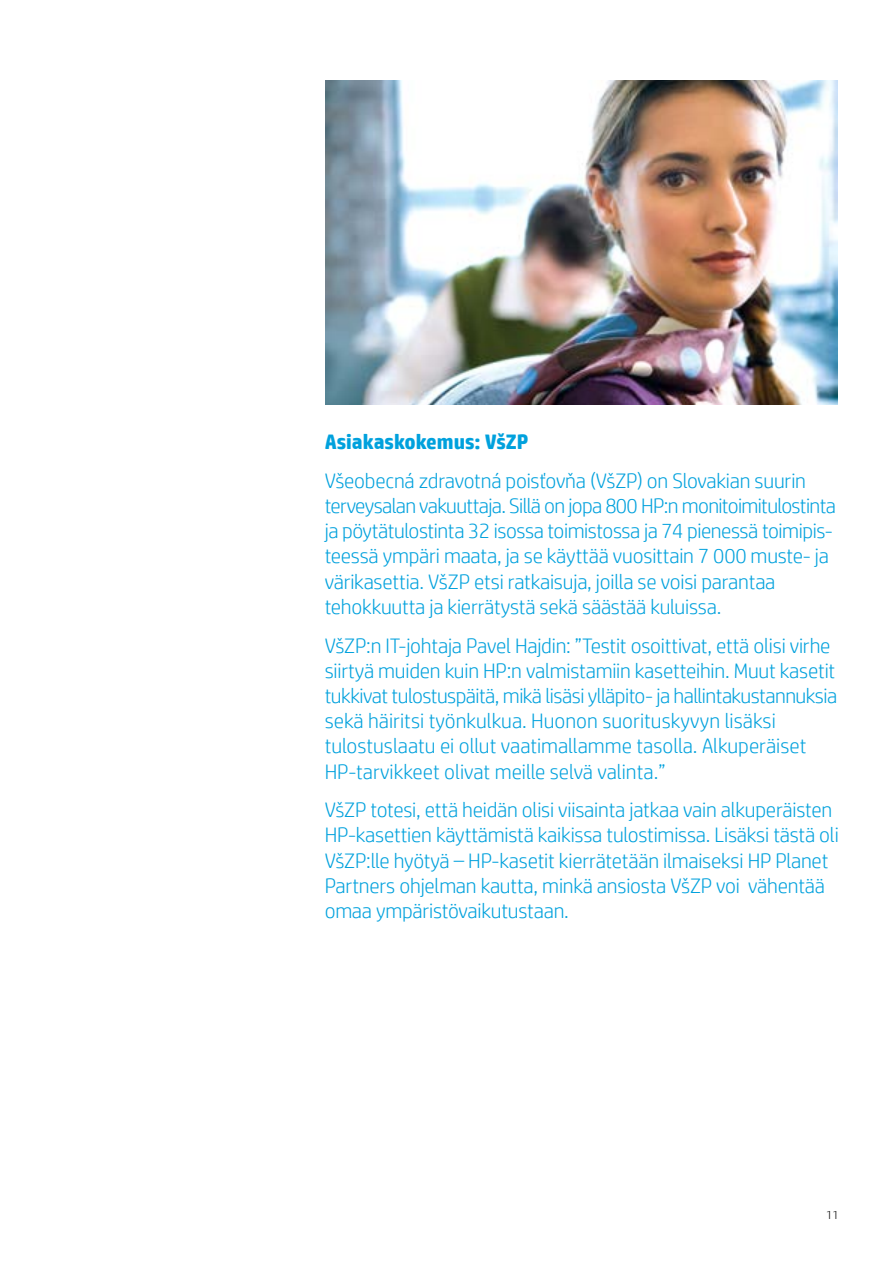
<style>
.page{position:relative;width:893px;height:1263px;background:#fff}
.page>*{position:absolute;margin:0;border:0;box-sizing:border-box;transform-origin:0 0}
.t1{font:300 21px/25.2px "HP Simplified";letter-spacing:-.01em;color:#00a1dd}
.t2{font:700 21px "HP Simplified";color:#00a1dd}
.t3{font:300 12px "HP Simplified";color:#000}
</style>
<div class="page">
<img style="left:325px;top:81px;width:512px;height:323px">
<p class="t2" style="left:325px;top:428px;width:205px">Asiakaskokemus: VšZP</p>
<p class="t1" style="left:325px;top:467px;width:513px">Všeobecná zdravotná poisťovňa (VšZP) on Slovakian suurin terveysalan vakuuttaja. Sillä on jopa 800 HP:n monitoimitulostinta ja pöytätulostinta 32 isossa toimistossa ja 74 pienessä toimipis&shy;teessä ympäri maata, ja se käyttää vuosittain 7 000 muste- ja värikasettia. VšZP etsi ratkaisuja, joilla se voisi parantaa tehokkuutta ja kierrätystä sekä säästää kuluissa.</p>
<p class="t1" style="left:325px;top:632px;width:514px">VšZP:n IT-johtaja Pavel Hajdin: ”Testit osoittivat, että olisi virhe siirtyä muiden kuin HP:n valmistamiin kasetteihin. Muut kasetit tukkivat tulostuspäitä, mikä lisäsi ylläpito- ja hallintakustannuksia sekä häiritsi työnkulkua. Huonon suorituskyvyn lisäksi tulostuslaatu ei ollut vaatimallamme tasolla. Alkuperäiset HP-tarvikkeet olivat meille selvä valinta.”</p>
<p class="t1" style="left:325px;top:797px;width:516px">VšZP totesi, että heidän olisi viisainta jatkaa vain alkuperäisten HP-kasettien käyttämistä kaikissa tulostimissa. Lisäksi tästä oli VšZP:lle hyötyä – HP-kasetit kierrätetään ilmaiseksi HP Planet Partners ohjelman kautta, minkä ansiosta VšZP voi vähentää omaa ympäristövaikutustaan.</p>
<p class="t3" style="left:826px;top:1207px;width:14px">11</p>
</div>
